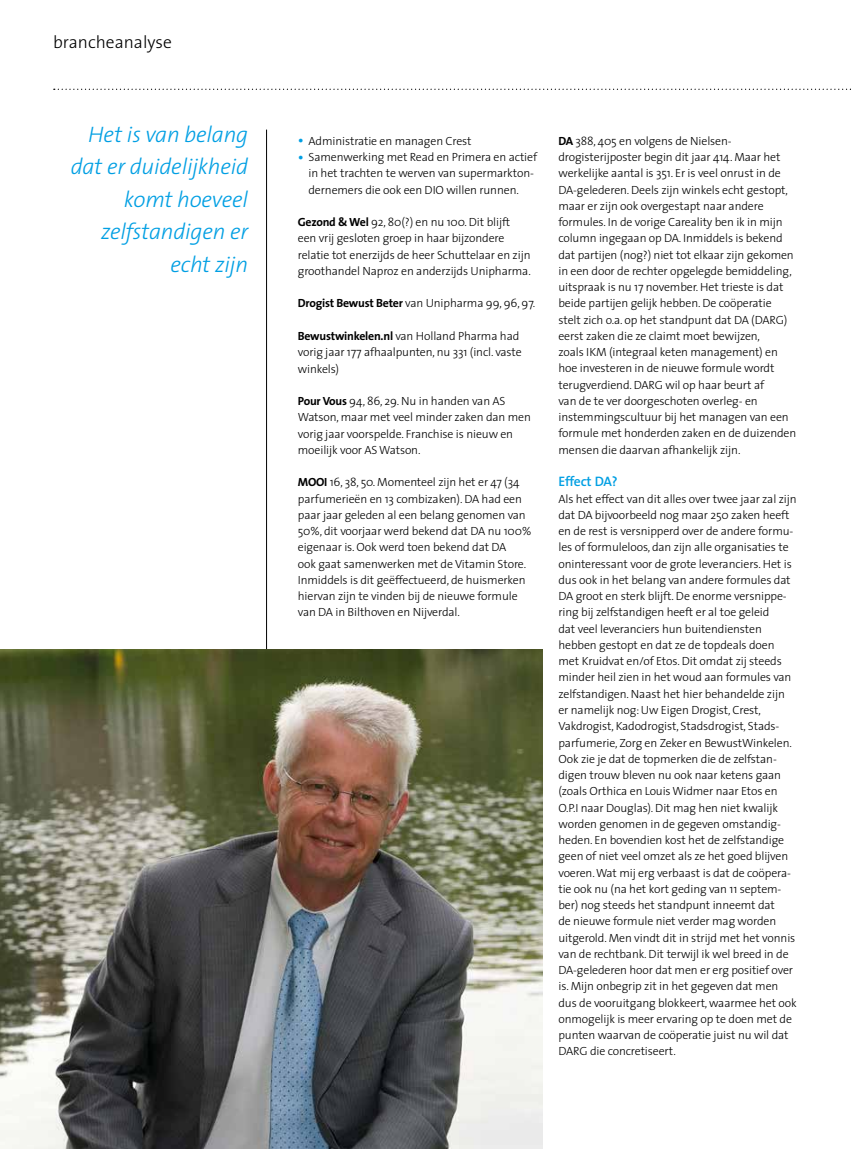
<style>
.page{position:relative;width:851px;height:1149px;background:#fff}
.page>*{position:absolute;margin:0;border:0;box-sizing:border-box;transform-origin:0 0}
.t1{font:italic 300 22.5px/32.5px "The Sans";letter-spacing:-.01em;color:#009fe3;text-align:right}
.t2{font:300 17.5px "The Sans";color:#000}
.t3{font:600 13.75px "The Sans";letter-spacing:-.025em;color:#009fe3}
.t4{font:300 11.88px/16.2px "The Sans";letter-spacing:-.01em;color:#000}
.s1{font-weight:700;font-size:22.5px;color:#009fe3}
.s2{font-weight:700}
</style>
<div class="page">
<svg style="left:54px;top:89px;width:797px;height:1px"></svg>
<hr style="left:266px;top:129px;width:1px;height:519px;background:#000">
<img style="left:0;top:648px;width:542px;height:500px">
<h2 class="t2" style="left:53px;top:28px;width:120px">brancheanalyse</h2>
<h1 class="t1" style="left:71px;top:117px;width:179px">Het is van belang dat er duidelijkheid komt hoeveel zelfstandigen er echt zijn</h1>
<p class="t4" style="left:298px;top:132px;width:175px"><span class="s1">·</span> Administratie en managen Crest</p>
<p class="t4" style="left:298px;top:148px;width:241px"><span class="s1">·</span> Samenwerking met Read en Primera en actief</p>
<p class="t4" style="left:308px;top:165px;width:227px">in het trachten te werven van supermarkton-</p>
<p class="t4" style="left:308px;top:181px;width:212px">dernemers die ook een DIO willen runnen.</p>
<p class="t4" style="left:298px;top:213px;width:234px"><span class="s2">Gezond &amp; Wel</span> 92, 80(?) en nu 100. Dit blijft een vrij gesloten groep in haar bijzondere relatie tot enerzijds de heer Schuttelaar en zijn groothandel Naproz en anderzijds Unipharma.</p>
<p class="t4" style="left:298px;top:295px;width:239px"><span class="s2">Drogist Bewust Beter</span> van Unipharma 99, 96, 97.</p>
<p class="t4" style="left:298px;top:327px;width:225px"><span class="s2">Bewustwinkelen.nl</span> van Holland Pharma had vorig jaar 177 afhaalpunten, nu 331 (incl. vaste winkels)</p>
<p class="t4" style="left:298px;top:392px;width:234px"><span class="s2">Pour Vous</span> 94, 86, 29. Nu in handen van AS Watson, maar met veel minder zaken dan men vorig jaar voorspelde. Franchise is nieuw en moeilijk voor AS Watson.</p>
<p class="t4" style="left:298px;top:473px;width:235px"><span class="s2">MOOI</span> 16, 38, 50. Momenteel zijn het er 47 (34 parfumerieën en 13 combizaken). DA had een paar jaar geleden al een belang genomen van 50%, dit voorjaar werd bekend dat DA nu 100% eigenaar is. Ook werd toen bekend dat DA<br>ook gaat samenwerken met de Vitamin Store.<br>Inmiddels is dit geëffectueerd, de huismerken hiervan zijn te vinden bij de nieuwe formule van DA in Bilthoven en Nijverdal.</p>
<p class="t4" style="left:558px;top:132px;width:239px"><span class="s2">DA</span> 388, 405 en volgens de Nielsen&shy;drogisterijposter begin dit jaar 414. Maar het werkelijke aantal is 351. Er is veel onrust in de DA-gelederen. Deels zijn winkels echt gestopt, maar er zijn ook overgestapt naar andere formules. In de vorige Careality ben ik in mijn column ingegaan op DA. Inmiddels is bekend dat partijen (nog?) niet tot elkaar zijn gekomen in een door de rechter opgelegde bemiddeling, uitspraak is nu 17 november. Het trieste is dat beide partijen gelijk hebben. De coöperatie stelt zich o.a. op het standpunt dat DA (DARG) eerst zaken die ze claimt moet bewijzen,<br>zoals IKM (integraal keten management) en hoe investeren in de nieuwe formule wordt terugverdiend. DARG wil op haar beurt af<br>van de te ver doorgeschoten overleg- en instemmingscultuur bij het managen van een formule met honderden zaken en de duizenden mensen die daarvan afhankelijk zijn.</p>
<p class="t3" style="left:558px;top:470px;width:61px">Effect DA?</p>
<p class="t4" style="left:558px;top:490px;width:240px">Als het effect van dit alles over twee jaar zal zijn dat DA bijvoorbeeld nog maar 250 zaken heeft en de rest is versnipperd over de andere formu&shy;les of formuleloos, dan zijn alle organisaties te oninteressant voor de grote leveranciers. Het is dus ook in het belang van andere formules dat DA groot en sterk blijft. De enorme versnippe&shy;ring bij zelfstandigen heeft er al toe geleid<br>dat veel leveranciers hun buitendiensten hebben gestopt en dat ze de topdeals doen met Kruidvat en/of Etos. Dit omdat zij steeds minder heil zien in het woud aan formules van zelfstandigen. Naast het hier behandelde zijn er namelijk nog: Uw Eigen Drogist, Crest, Vakdrogist, Kadodrogist, Stadsdrogist, Stads&shy;parfumerie, Zorg en Zeker en BewustWinkelen.<br>Ook zie je dat de topmerken die de zelfstan&shy;digen trouw bleven nu ook naar ketens gaan (zoals Orthica en Louis Widmer naar Etos en O.P.I naar Douglas). Dit mag hen niet kwalijk worden genomen in de gegeven omstandig&shy;heden. En bovendien kost het de zelfstandige geen of niet veel omzet als ze het goed blijven voeren. Wat mij erg verbaast is dat de coöpera&shy;tie ook nu (na het kort geding van 11 septem&shy;ber) nog steeds het standpunt inneemt dat<br>de nieuwe formule niet verder mag worden uitgerold. Men vindt dit in strijd met het vonnis van de rechtbank. Dit terwijl ik wel breed in de DA-gelederen hoor dat men er erg positief over is. Mijn onbegrip zit in het gegeven dat men dus de vooruitgang blokkeert, waarmee het ook onmogelijk is meer ervaring op te doen met de punten waarvan de coöperatie juist nu wil dat DARG die concretiseert.</p>
</div>
